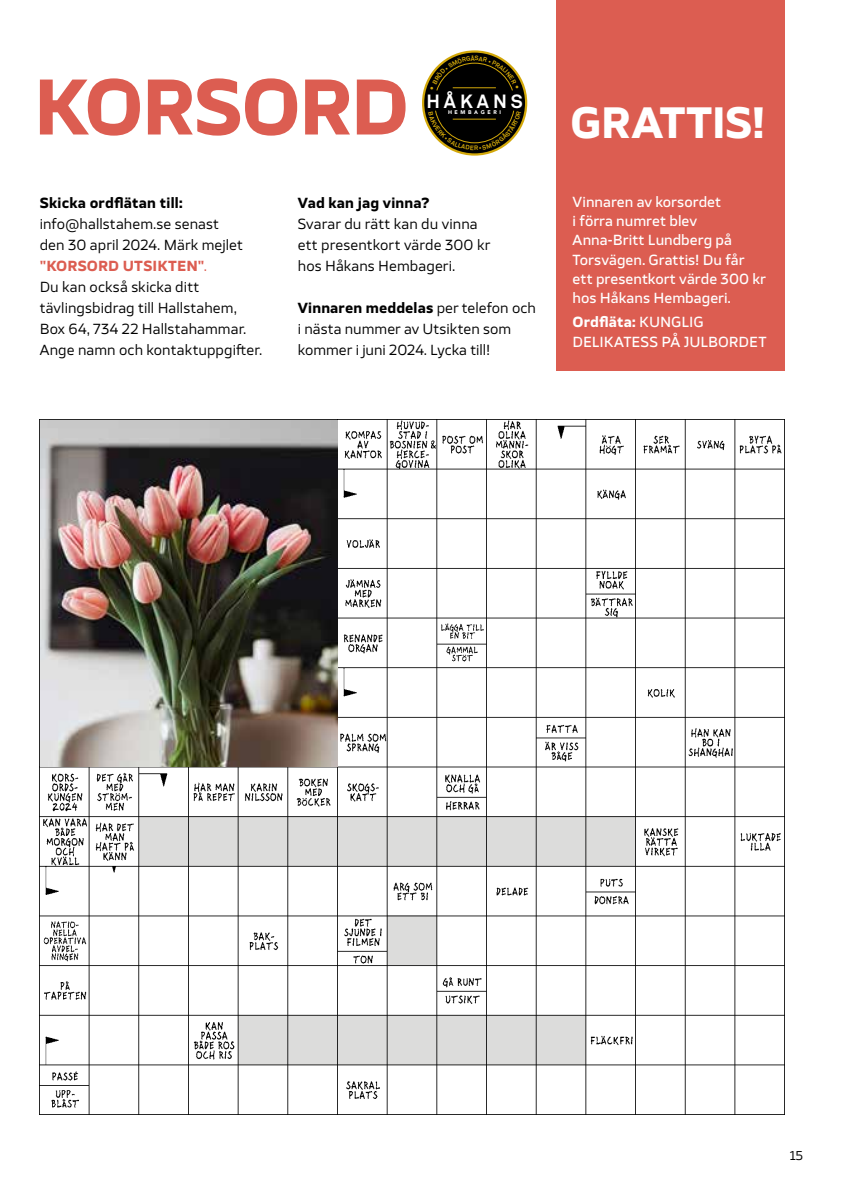
<style>
.page{position:relative;width:844px;height:1191px;background:#fff}
.page>*{position:absolute;margin:0;border:0;box-sizing:border-box;transform-origin:0 0}
.t1{font:700 75.25px "TT Severs";letter-spacing:-.03em;color:#dc5d51}
.t2{font:700 42px "TT Severs";letter-spacing:-.02em;color:#fff}
.t3{font:700 18.9px "Akkurat";letter-spacing:.21em;color:#fff}
.t4{font:14px/21px "TT Severs";letter-spacing:.005em;color:#000}
.t5{font:500 14px/19.2px "TT Severs";color:#fff}
.t6{font:700 14px "TT Severs";letter-spacing:.015em;color:#000}
.t7{font:12.25px "TT Severs";color:#000}
.t8{font:900 5.25px "Avenir";letter-spacing:.495em;color:#fff}
.s1{font-weight:700;color:#dc5d51}
.s2{color:#dc5d51}
.s3{font-weight:700}
</style>
<div class="page">
<div style="left:556px;top:0;width:228px;height:371px;background:#dc5d51"></div>
<img style="left:40px;top:419px;width:744px;height:695px">
<img style="left:41px;top:420px;width:296px;height:346px">
<svg style="left:423px;top:51px;width:103px;height:103px"></svg>
<div style="left:422px;top:50px;width:105px;height:106px;border:2px solid #d3a80a;border-radius:50%"></div>
<svg style="left:428px;top:55px;width:93px;height:95px;background:#272419"></svg>
<h1 class="t1" style="left:33px;top:57px;width:377px">KORSORD</h1>
<h3 class="t3" style="left:426px;top:89px;width:98px">HÅKANS</h3>
<p class="t8" style="left:448px;top:108px;width:54px">HEMBAGERI</p>
<p class="t6" style="left:40px;top:194px;width:144px">Skicka ordflätan till:</p>
<p class="t4" style="left:40px;top:213px;width:224px">info@hallstahem.se senast<br>den 30 april 2024. Märk mejlet <span class="s1">"KORSORD UTSIKTEN"</span><span class="s2">.<br></span>Du kan också skicka ditt tävlingsbidrag till Hallstahem,<br>Box 64, 734 22 Hallstahammar.<br>Ange namn och kontaktuppgifter.</p>
<p class="t6" style="left:298px;top:194px;width:133px">Vad kan jag vinna?</p>
<p class="t4" style="left:298px;top:213px;width:194px">Svarar du rätt kan du vinna ett presentkort värde 300 kr hos Håkans Hembageri.</p>
<p class="t4" style="left:298px;top:297px;width:239px"><span class="s3">Vinnaren meddelas</span> per telefon och i nästa nummer av Utsikten som kommer i juni 2024. Lycka till!</p>
<h2 class="t2" style="left:570px;top:95px;width:197px">GRATTIS!</h2>
<p class="t5" style="left:572px;top:192px;width:195px">Vinnaren av korsordet<br>i förra numret blev<br>Anna-Britt Lundberg på<br>Torsvägen. Grattis! Du får ett presentkort värde 300 kr hos Håkans Hembageri.</p>
<p class="t5" style="left:572px;top:312px;width:195px"><span class="s3">Ordfläta:</span> KUNGLIG<br>DELIKATESS PÅ JULBORDET</p>
<p class="t7" style="left:789px;top:1147px;width:15px">15</p>
</div>
